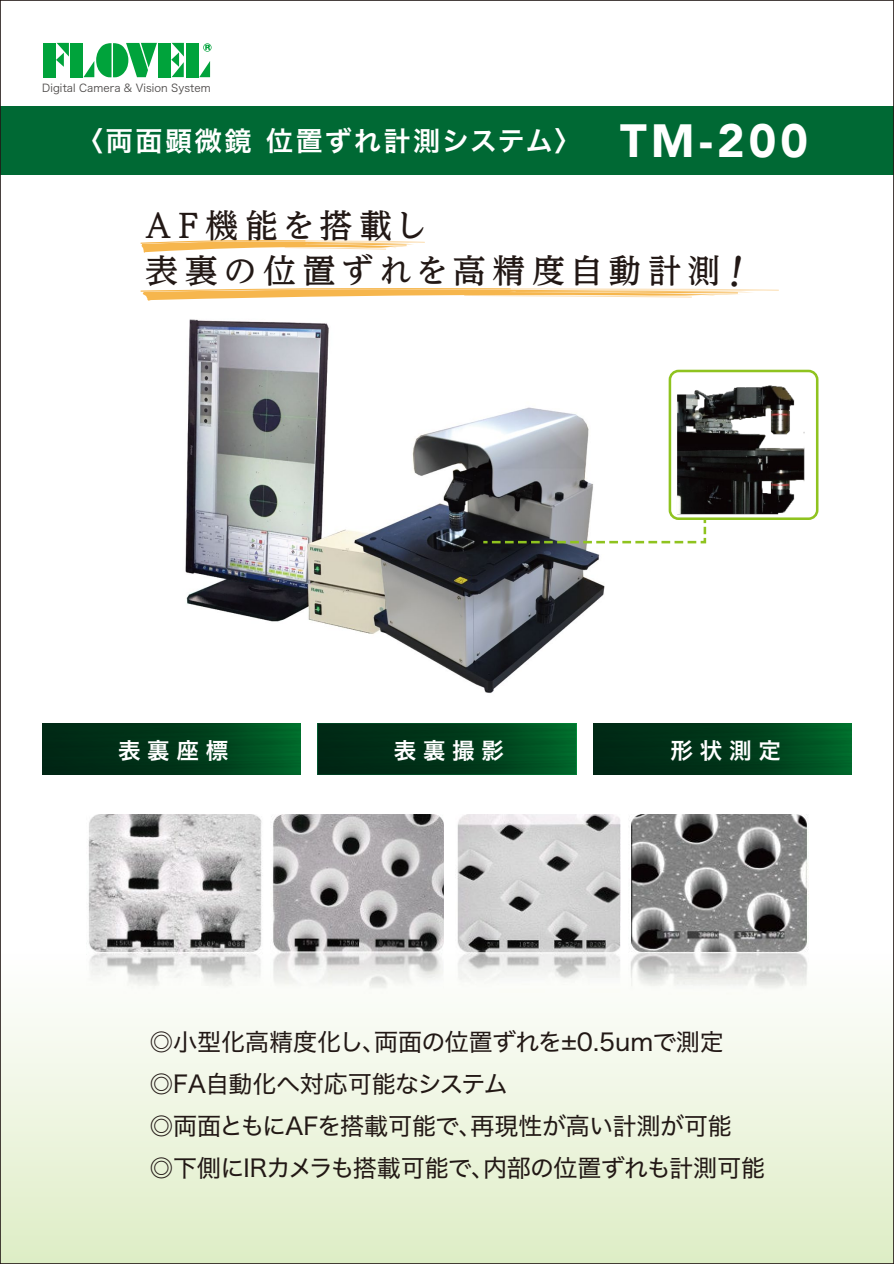
<style>
.page{position:relative;width:894px;height:1264px;background:#fff}
.page>*{position:absolute;margin:0;border:0;box-sizing:border-box;transform-origin:0 0}
.t1{font:500 33px/45.5px "Reim Ythz Pro";letter-spacing:.185em;color:#221815}
.t2{font:27px "Hira Kaku Pro N W6";letter-spacing:.095em;color:#fff}
.t3{font:24px/42px "Hira Kaku Pro N W4";letter-spacing:-.02em;color:#221815}
.t4{font:22.5px "Hira Kaku Pro N W6";letter-spacing:.3em;color:#fff}
.t5{font:10.95px "Hira Kaku Pro N W3";letter-spacing:.01em;color:#4c4948}
.s1{font-family:"Avenir";font-weight:900;font-size:46.5px}
</style>
<div class="page">
<div style="left:0;top:107px;width:893px;height:68px;background:#006934"></div>
<div style="left:0;top:952px;width:893px;height:311px;background:linear-gradient(to bottom,#fff,#deedc6)"></div>
<img style="left:140px;top:290px;width:465px;height:403px">
<img style="left:628px;top:814px;width:182px;height:200px">
<img style="left:455px;top:814px;width:165px;height:200px">
<img style="left:270px;top:814px;width:173px;height:200px">
<img style="left:87px;top:814px;width:177px;height:200px">
<img style="left:672px;top:385px;width:133px;height:131px">
<div style="left:668px;top:370px;width:150px;height:150px;border:3px solid #8fc31f;border-radius:9px"></div>
<svg style="left:483px;top:519px;width:224px;height:25px"></svg>
<svg style="left:593px;top:723px;width:258px;height:51px;background:#003c1b"></svg>
<svg style="left:318px;top:723px;width:258px;height:51px;background:#003c1b"></svg>
<svg style="left:43px;top:723px;width:258px;height:51px;background:#003c1b"></svg>
<div style="left:43px;top:43px;width:13px;height:34px;background:#00a33b"></div>
<div style="left:70px;top:43px;width:13px;height:34px;background:#00a33b"></div>
<div style="left:158px;top:43px;width:13px;height:34px;background:#00a33b"></div>
<div style="left:186px;top:43px;width:13px;height:34px;background:#00a33b"></div>
<svg style="left:56px;top:43px;width:13px;height:24px"></svg>
<svg style="left:171px;top:43px;width:13px;height:34px"></svg>
<svg style="left:199px;top:61px;width:11px;height:16px"></svg>
<svg style="left:83px;top:43px;width:74px;height:34px"></svg>
<svg style="left:203px;top:43px;width:8px;height:9px"></svg>
<svg style="left:141px;top:241px;width:637px;height:60px"></svg>
<p class="t5" style="left:42px;top:78px;width:170px">Digital Camera &amp; Vision System</p>
<p class="t2" style="left:76px;top:116px;width:733px">〈両面顕微鏡 位置ずれ計測システム〉 <span class="s1">TM-200</span></p>
<h1 class="t1" style="left:145px;top:202px;width:577px">AF機能を搭載し<br>表裏の位置ずれを高精度自動計測</h1>
<p class="t4" style="left:118px;top:730px;width:112px">表裏座標</p>
<p class="t4" style="left:394px;top:730px;width:112px">表裏撮影</p>
<p class="t4" style="left:670px;top:730px;width:112px">形状測定</p>
<p class="t3" style="left:149px;top:1019px;width:617px">◎小型化高精度化し、両面の位置ずれを±0.5umで測定◎FA自動化へ対応可能なシステム<br>◎両面ともにAFを搭載可能で、再現性が高い計測が可能<br>◎下側にIRカメラも搭載可能で、内部の位置ずれも計測可能</p>
</div>
